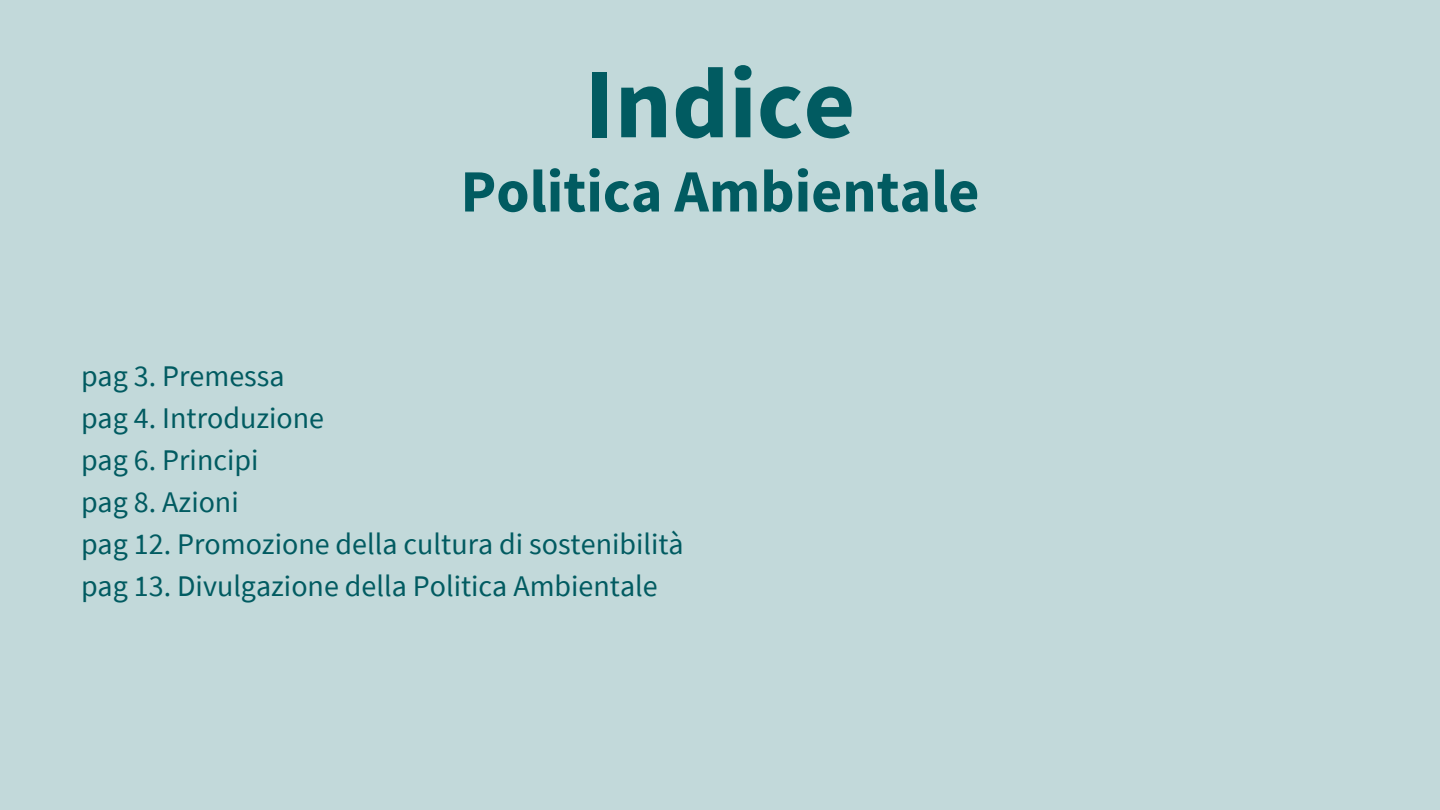
<style>
.page{position:relative;width:1440px;height:810px;background:#c2d9da}
.page>*{position:absolute;margin:0;border:0;box-sizing:border-box;transform-origin:0 0}
.t1{font:700 100px "Source Sans Pro";color:#015b61}
.t2{font:700 60px "Source Sans Pro";color:#015b61}
.t3{font:30px "Source Sans Pro";color:#015b61}
</style>
<div class="page">
<h1 class="t1" style="left:585px;top:39px;width:272px">Indice</h1>
<h1 class="t2" style="left:461px;top:152px;width:520px">Politica Ambientale</h1>
<p class="t3" style="left:81px;top:356px;width:205px">pag 3. Premessa</p>
<p class="t3" style="left:81px;top:398px;width:245px">pag 4. Introduzione</p>
<p class="t3" style="left:81px;top:440px;width:179px">pag 6. Principi</p>
<p class="t3" style="left:81px;top:482px;width:159px">pag 8. Azioni</p>
<p class="t3" style="left:81px;top:524px;width:604px">pag 12. Promozione della cultura di sostenibilità</p>
<p class="t3" style="left:81px;top:566px;width:578px">pag 13. Divulgazione della Politica Ambientale</p>
</div>
